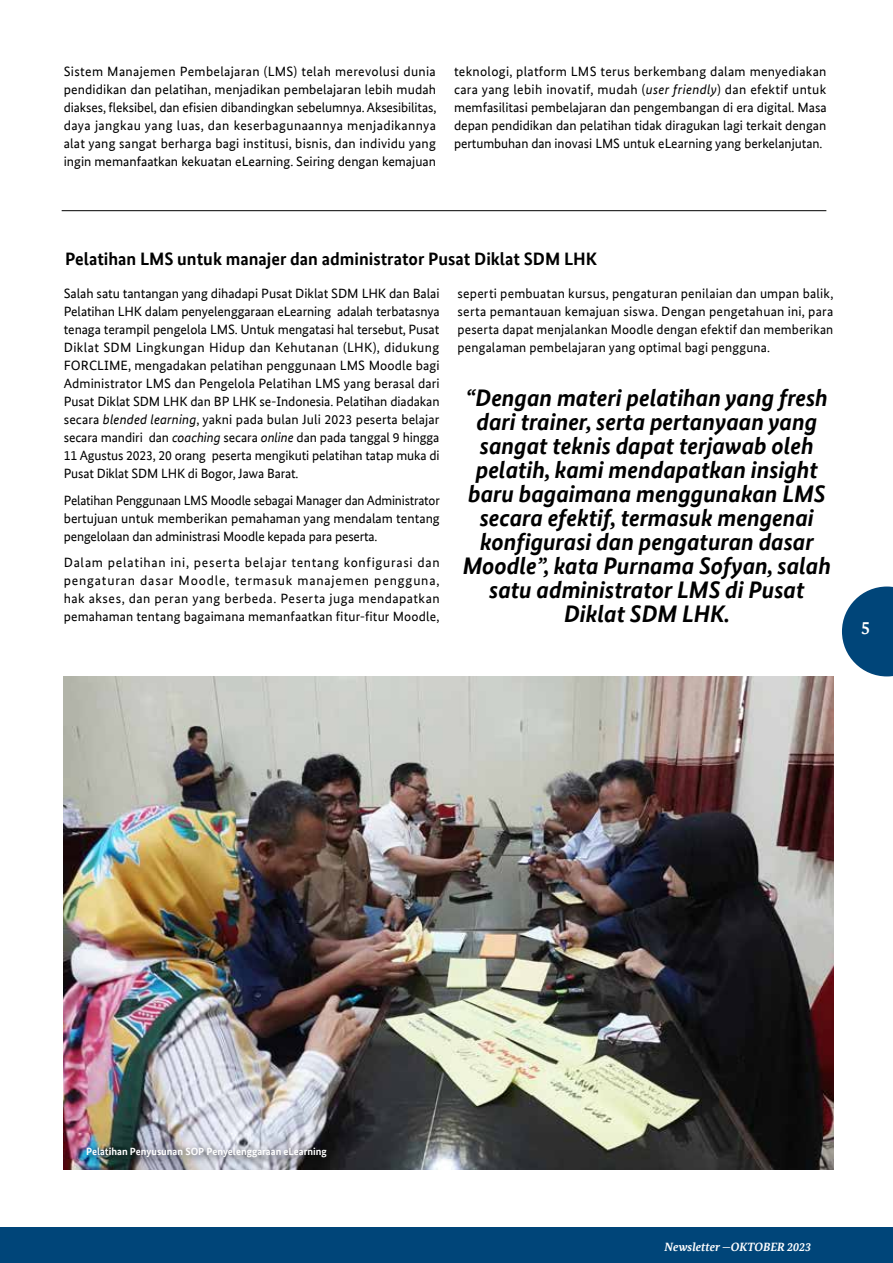
<style>
.page{position:relative;width:893px;height:1263px;background:#fff}
.page>*{position:absolute;margin:0;border:0;box-sizing:border-box;transform-origin:0 0}
.t1{font:italic 700 24px/24px "Bundes Sans Office";letter-spacing:-.005em;color:#000;text-align:center}
.t2{font:700 18px "Bundes Sans Office";color:#000}
.t3{font:700 18px "Bundes Serif Office T";color:#fff}
.t4{font:13.5px/18px "Bundes Sans Office";color:#000;text-align:justify}
.t5{font:italic 700 12px "Bundes Serif Office T";color:#fff}
.t6{font:700 10.5px "Bundes Sans Office";color:#fff}
.s1{font-style:italic}
</style>
<div class="page">
<img style="left:64px;top:676px;width:769px;height:493px">
<hr style="left:62px;top:210px;width:764px;height:1px;background:#000">
<div style="left:82px;top:1143px;width:255px;height:24px;background:#000;opacity:.75"></div>
<div style="left:0;top:1227px;width:893px;height:36px;background:#004579"></div>
<svg style="left:842px;top:586px;width:51px;height:90px"></svg>
<p class="t4" style="left:64px;top:63px;width:374px">Sistem Manajemen Pembelajaran (LMS) telah merevolusi dunia pendidikan dan pelatihan, menjadikan pembelajaran lebih mudah diakses, fleksibel, dan efisien dibandingkan sebelumnya. Aksesibilitas, daya jangkau yang luas, dan keserbagunaannya menjadikannya alat yang sangat berharga bagi institusi, bisnis, dan individu yang ingin memanfaatkan kekuatan eLearning. Seiring dengan kemajuan</p>
<p class="t4" style="left:454px;top:63px;width:374px">teknologi, platform LMS terus berkembang dalam menyediakan cara yang lebih inovatif, mudah (<span class="s1">user friendly</span>) dan efektif untuk memfasilitasi pembelajaran dan pengembangan di era digital. Masa depan pendidikan dan pelatihan tidak diragukan lagi terkait dengan pertumbuhan dan inovasi LMS untuk eLearning yang berkelanjutan.</p>
<h2 class="t2" style="left:65px;top:248px;width:533px">Pelatihan LMS untuk manajer dan administrator Pusat Diklat SDM LHK</h2>
<p class="t4" style="left:64px;top:285px;width:377px">Salah satu tantangan yang dihadapi Pusat Diklat SDM LHK dan Balai Pelatihan LHK dalam penyelenggaraan eLearning adalah terbatasnya tenaga terampil pengelola LMS. Untuk mengatasi hal tersebut, Pusat Diklat SDM Lingkungan Hidup dan Kehutanan (LHK), didukung FORCLIME, mengadakan pelatihan penggunaan LMS Moodle bagi Administrator LMS dan Pengelola Pelatihan LMS yang berasal dari Pusat Diklat SDM LHK dan BP LHK se-Indonesia. Pelatihan diadakan secara <span class="s1">blended learning</span>, yakni pada bulan Juli 2023 peserta belajar secara mandiri dan <span class="s1">coaching</span> secara <span class="s1">online</span> dan pada tanggal 9 hingga 11 Agustus 2023, 20 orang peserta mengikuti pelatihan tatap muka di Pusat Diklat SDM LHK di Bogor, Jawa Barat.</p>
<p class="t4" style="left:64px;top:491px;width:378px">Pelatihan Penggunaan LMS Moodle sebagai Manager dan Administrator bertujuan untuk memberikan pemahaman yang mendalam tentang pengelolaan dan administrasi Moodle kepada para peserta.</p>
<p class="t4" style="left:64px;top:554px;width:377px">Dalam pelatihan ini, peserta belajar tentang konfigurasi dan pengaturan dasar Moodle, termasuk manajemen pengguna, hak akses, dan peran yang berbeda. Peserta juga mendapatkan pemahaman tentang bagaimana memanfaatkan fitur-fitur Moodle,</p>
<p class="t4" style="left:458px;top:285px;width:377px">seperti pembuatan kursus, pengaturan penilaian dan umpan balik, serta pemantauan kemajuan siswa. Dengan pengetahuan ini, para peserta dapat menjalankan Moodle dengan efektif dan memberikan pengalaman pembelajaran yang optimal bagi pengguna.</p>
<p class="t1" style="left:463px;top:386px;width:370px">“Dengan materi pelatihan yang fresh dari trainer, serta pertanyaan yang sangat teknis dapat terjawab oleh pelatih, kami mendapatkan insight baru bagaimana menggunakan LMS secara efektif, termasuk mengenai konfigurasi dan pengaturan dasar<br>Moodle”, kata Purnama Sofyan, salah satu administrator LMS di Pusat<br>Diklat SDM LHK.</p>
<h2 class="t3" style="left:861px;top:618px;width:10px">5</h2>
<p class="t6" style="left:86px;top:1145px;width:242px">Pelatihan Penyusunan SOP Penyelenggaraan eLearning</p>
<p class="t5" style="left:665px;top:1239px;width:148px">Newsletter —OKTOBER 2023</p>
</div>
